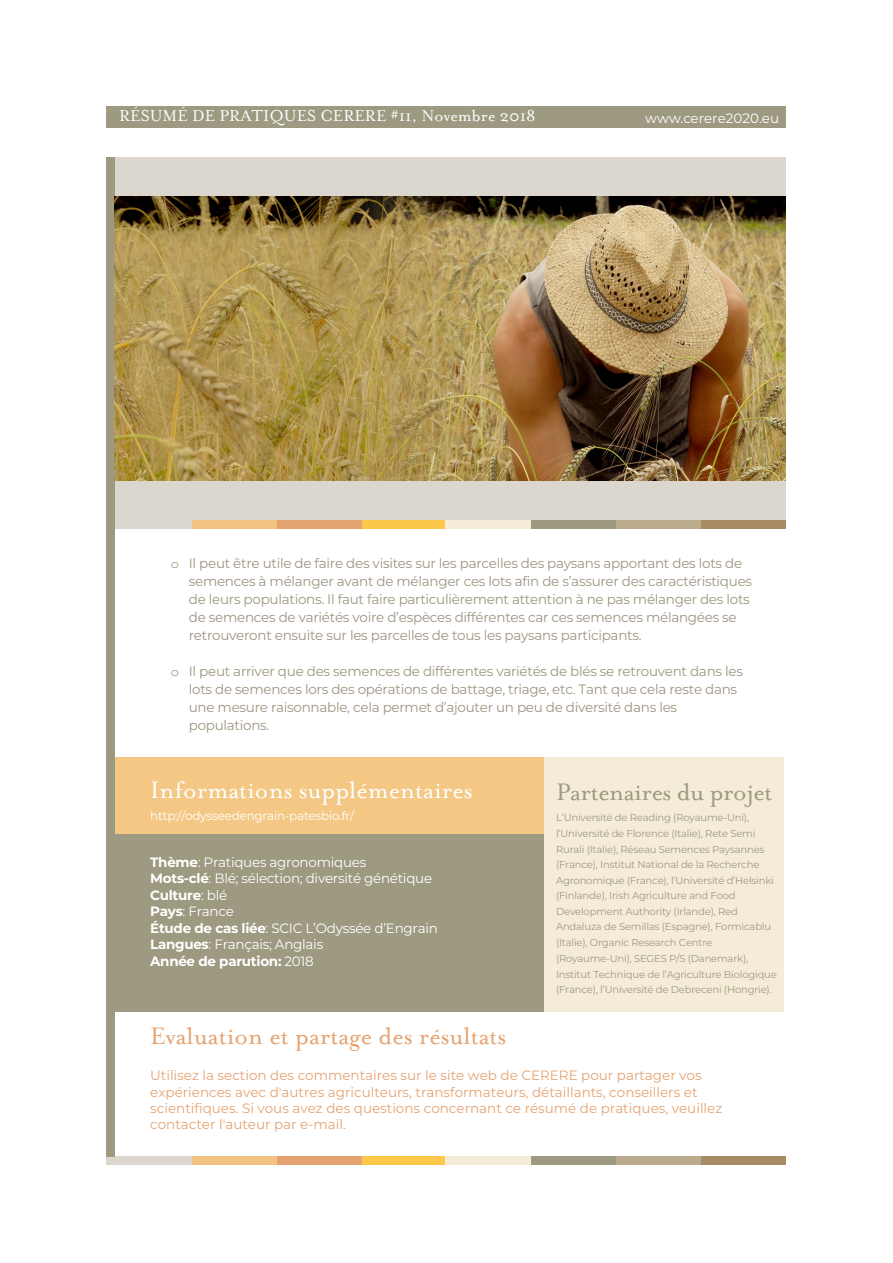
<style>
.page{position:relative;width:893px;height:1263px;background:#fff}
.page>*{position:absolute;margin:0;border:0;box-sizing:border-box;transform-origin:0 0}
.t1{font:27px "Mrs Eaves Roman";color:#e5a372}
.t2{font:27px "Mrs Eaves Roman";color:#fff}
.t3{font:27px "Mrs Eaves Roman";letter-spacing:-.015em;color:#9d9a81}
.t4{font:18px "Mrs Eaves Roman";color:#fff}
.t5{font:13.5px/18px "Montserrat";letter-spacing:-.02em;color:#9e9580}
.t6{font:13.5px/16.2px "Montserrat";color:#e5a372}
.t7{font:13.5px/16.5px "Montserrat";letter-spacing:-.02em;color:#fff}
.t8{font:13.5px "Montserrat";color:#fff}
.t9{font:12px "Montserrat";letter-spacing:-.02em;color:#fff}
.t10{font:10.05px/15.6px "Montserrat";letter-spacing:-.02em;color:#9d9a81}
.s1{font-family:"Courier Std"}
.s2{font-weight:700}
</style>
<div class="page">
<div style="left:106px;top:106px;width:680px;height:22px;background:#9d9a81"></div>
<div style="left:701px;top:1157px;width:85px;height:8px;background:#a88a65"></div>
<div style="left:361px;top:1157px;width:85px;height:8px;background:#fcc74a"></div>
<div style="left:276px;top:1157px;width:85px;height:8px;background:#e5a372"></div>
<div style="left:191px;top:1157px;width:85px;height:8px;background:#f3c382"></div>
<div style="left:616px;top:1157px;width:85px;height:8px;background:#bbaa8b"></div>
<div style="left:530px;top:1157px;width:86px;height:8px;background:#9d9a81"></div>
<div style="left:446px;top:1157px;width:85px;height:8px;background:#f5ecd7"></div>
<div style="left:106px;top:1157px;width:85px;height:8px;background:#dbd7ce"></div>
<div style="left:106px;top:157px;width:680px;height:364px;background:#dbd7ce"></div>
<div style="left:701px;top:521px;width:85px;height:8px;background:#a88a65"></div>
<div style="left:361px;top:521px;width:85px;height:8px;background:#fcc74a"></div>
<div style="left:276px;top:521px;width:85px;height:8px;background:#e5a372"></div>
<div style="left:191px;top:521px;width:85px;height:8px;background:#f3c382"></div>
<div style="left:616px;top:521px;width:85px;height:8px;background:#bbaa8b"></div>
<div style="left:530px;top:521px;width:86px;height:8px;background:#9d9a81"></div>
<div style="left:446px;top:521px;width:85px;height:8px;background:#f5ecd7"></div>
<div style="left:106px;top:521px;width:85px;height:8px;background:#dbd7ce"></div>
<div style="left:106px;top:157px;width:9px;height:1000px;background:#9d9a81"></div>
<div style="left:472px;top:758px;width:312px;height:254px;background:#f5ecd7"></div>
<div style="left:115px;top:758px;width:429px;height:77px;background:#f4c884"></div>
<div style="left:115px;top:835px;width:429px;height:177px;background:#9d9a81"></div>
<img style="left:115px;top:197px;width:670px;height:283px">
<h2 class="t4" style="left:119px;top:106px;width:418px">RÉSUMÉ DE PRATIQUES CERERE #11, Novembre 2018</h2>
<p class="t8" style="left:645px;top:109px;width:135px">www.cerere2020.eu</p>
<p class="t5" style="left:189px;top:554px;width:565px;text-indent:-18px"><span class="s1">o</span> Il peut être utile de faire des visites sur les parcelles des paysans apportant des lots de semences à mélanger avant de mélanger ces lots afin de s’assurer des caractéristiques de leurs populations. Il faut faire particulièrement attention à ne pas mélanger des lots de semences de variétés voire d’espèces différentes car ces semences mélangées se retrouveront ensuite sur les parcelles de tous les paysans participants.</p>
<p class="t5" style="left:189px;top:662px;width:556px;text-indent:-18px"><span class="s1">o</span> Il peut arriver que des semences de différentes variétés de blés se retrouvent dans les lots de semences lors des opérations de battage, triage, etc. Tant que cela reste dans une mesure raisonnable, cela permet d’ajouter un peu de diversité dans les populations.</p>
<h1 class="t2" style="left:150px;top:775px;width:324px">Informations supplémentaires</h1>
<p class="t9" style="left:150px;top:808px;width:205px">http://odysseedengrain-patesbio.fr/</p>
<p class="t7" style="left:150px;top:853px;width:289px"><span class="s2">Thème</span>: Pratiques agronomiques<br><span class="s2">Mots-clé</span>: Blé; sélection; diversité génétique<br><span class="s2">Culture</span>: blé<br><span class="s2">Pays</span>: France<br><span class="s2">Étude de cas liée</span>: SCIC L’Odyssée d’Engrain<br><span class="s2">Langues</span>: Français; Anglais<br><span class="s2">Année de parution:</span> 2018</p>
<h1 class="t3" style="left:556px;top:777px;width:218px">Partenaires du projet</h1>
<p class="t10" style="left:556px;top:809px;width:219px">L’Université de Reading (Royaume-Uni), l’Université de Florence (Italie), Rete Semi Rurali (Italie), Réseau Semences Paysannes (France), Institut National de la Recherche Agronomique (France), l’Université d’Helsinki (Finlande), Irish Agriculture and Food Development Authority (Irlande), Red Andaluza de Semillas (Espagne), Formicablu</p>
<p class="t10" style="left:556px;top:935px;width:222px">(Italie), Organic Research Centre (Royaume-Uni), SEGES P/S (Danemark), Institut Technique de l’Agriculture Biologique (France), l’Université de Debreceni (Hongrie).</p>
<h1 class="t1" style="left:150px;top:1021px;width:358px">Evaluation et partage des résultats</h1>
<p class="t6" style="left:150px;top:1067px;width:574px">Utilisez la section des commentaires sur le site web de CERERE pour partager vos expériences avec d'autres agriculteurs, transformateurs, détaillants, conseillers et scientifiques. Si vous avez des questions concernant ce résumé de pratiques, veuillez contacter l'auteur par e-mail.</p>
</div>
